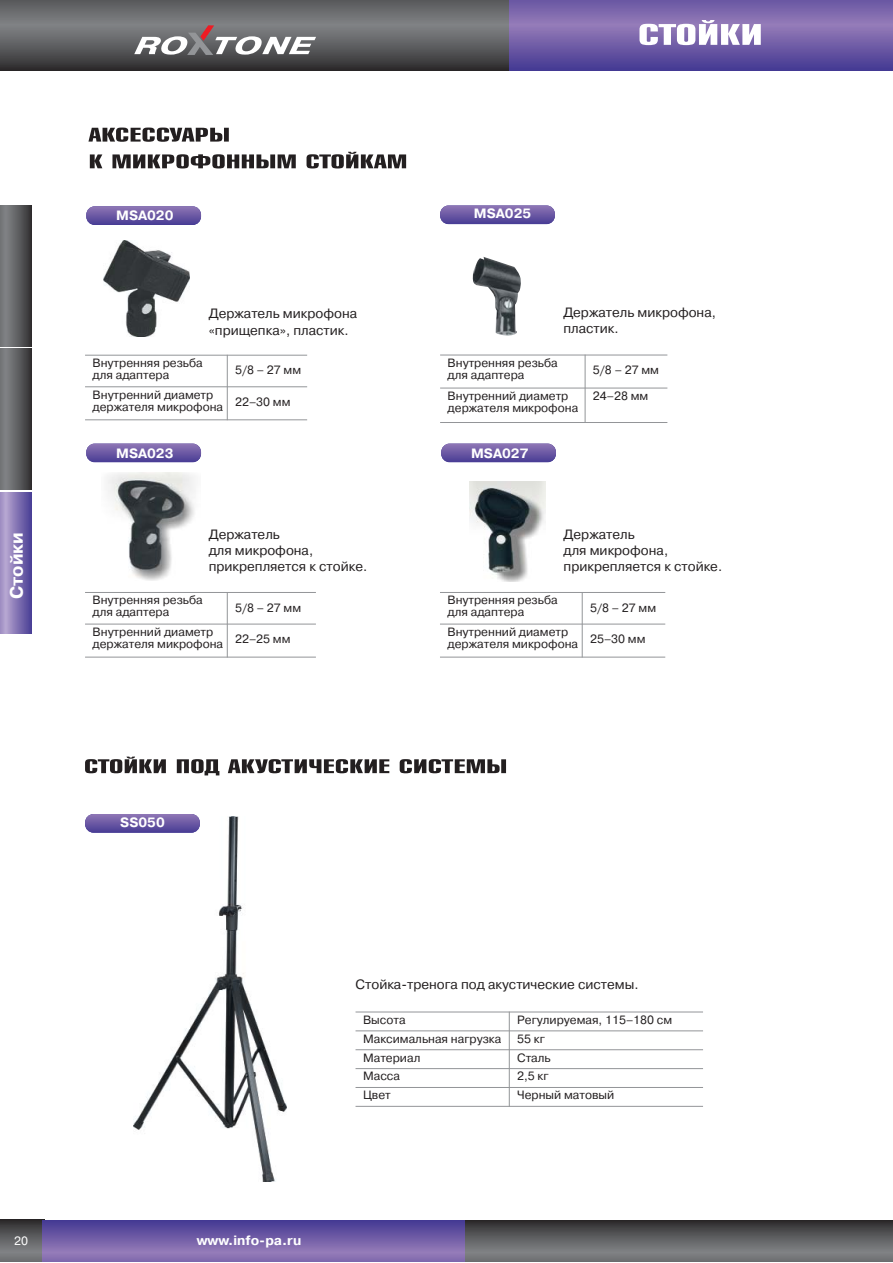
<style>
.page{position:relative;width:893px;height:1263px;background:#fff}
.page>*{position:absolute;margin:0;border:0;box-sizing:border-box;transform-origin:0 0}
.t1{font:700 18px "Pragmatica C";color:#fff}
.t2{font:13.5px/16.2px "Pragmatica C";color:#231f20}
.t3{font:700 13.5px "Pragmatica C";color:#fff}
.t4{font:12px/12px "Pragmatica C";color:#231f20}
.t5{font:12px "Pragmatica C";color:#fff}
</style>
<div class="page">
<svg style="left:0;top:0;width:509px;height:71px;background:#5d5d60"></svg>
<svg style="left:509px;top:0;width:383px;height:71px;background:#6f5ca6"></svg>
<svg style="left:134px;top:25px;width:182px;height:30px"></svg>
<svg style="left:85px;top:757px;width:421px;height:18px"></svg>
<svg style="left:465px;top:1220px;width:427px;height:42px;background:#5e5f61"></svg>
<svg style="left:0;top:1220px;width:43px;height:42px;background:#5f5f63"></svg>
<svg style="left:43px;top:1220px;width:422px;height:42px;background:#725ea7"></svg>
<svg style="left:0;top:492px;width:32px;height:141px;background:#8576b5"></svg>
<svg style="left:0;top:349px;width:32px;height:141px;background:#5f6062"></svg>
<svg style="left:0;top:205px;width:32px;height:141px;background:#5f6062"></svg>
<svg style="left:639px;top:20px;width:122px;height:25px"></svg>
<img style="left:133px;top:817px;width:153px;height:365px">
<hr style="left:509px;top:1012px;width:1px;height:95px;background:#939598">
<hr style="left:355px;top:1012px;width:348px;height:1px;background:#939598">
<hr style="left:355px;top:1031px;width:348px;height:1px;background:#939598">
<hr style="left:355px;top:1049px;width:348px;height:1px;background:#939598">
<hr style="left:355px;top:1068px;width:348px;height:1px;background:#939598">
<hr style="left:355px;top:1087px;width:348px;height:1px;background:#939598">
<hr style="left:355px;top:1106px;width:348px;height:1px;background:#939598">
<svg style="left:85px;top:814px;width:115px;height:19px;background:#6b59a4"></svg>
<svg style="left:86px;top:206px;width:115px;height:19px;background:#6b59a4"></svg>
<img style="left:104px;top:240px;width:86px;height:97px">
<hr style="left:227px;top:355px;width:1px;height:65px;background:#939598">
<hr style="left:85px;top:355px;width:222px;height:1px;background:#939598">
<hr style="left:85px;top:386px;width:222px;height:1px;background:#939598">
<hr style="left:85px;top:419px;width:222px;height:1px;background:#939598">
<svg style="left:86px;top:444px;width:115px;height:18px;background:#6b58a4"></svg>
<img style="left:107px;top:472px;width:88px;height:109px">
<hr style="left:227px;top:592px;width:1px;height:65px;background:#939598">
<hr style="left:85px;top:592px;width:231px;height:1px;background:#939598">
<hr style="left:85px;top:624px;width:231px;height:1px;background:#939598">
<hr style="left:85px;top:657px;width:231px;height:1px;background:#939598">
<svg style="left:441px;top:444px;width:115px;height:18px;background:#6b58a4"></svg>
<img style="left:469px;top:481px;width:76px;height:100px">
<hr style="left:582px;top:592px;width:1px;height:65px;background:#939598">
<hr style="left:440px;top:592px;width:225px;height:1px;background:#939598">
<hr style="left:440px;top:624px;width:225px;height:1px;background:#939598">
<hr style="left:440px;top:657px;width:225px;height:1px;background:#939598">
<svg style="left:440px;top:205px;width:115px;height:19px;background:#6d5aa5"></svg>
<img style="left:472px;top:257px;width:49px;height:79px">
<hr style="left:585px;top:355px;width:1px;height:68px;background:#939598">
<hr style="left:440px;top:355px;width:227px;height:1px;background:#939598">
<hr style="left:440px;top:388px;width:227px;height:1px;background:#939598">
<hr style="left:440px;top:422px;width:227px;height:1px;background:#939598">
<svg style="left:88px;top:128px;width:141px;height:14px"></svg>
<svg style="left:90px;top:152px;width:316px;height:16px"></svg>
<h1 class="t1" style="left:10px;top:599px;width:68px;rotate:-90deg">Стойки</h1>
<p class="t3" style="left:116px;top:211px;width:59px">MSA020</p>
<p class="t3" style="left:474px;top:209px;width:59px">MSA025</p>
<p class="t2" style="left:209px;top:307px;width:150px">Держатель микрофона «прищепка», пластик.</p>
<p class="t2" style="left:563px;top:305px;width:154px">Держатель микрофона, пластик.</p>
<p class="t4" style="left:93px;top:358px;width:112px">Внутренняя резьба для адаптера</p>
<p class="t4" style="left:235px;top:365px;width:68px">5/8 – 27 мм</p>
<p class="t4" style="left:93px;top:390px;width:199px">Внутренний диаметр<br>держателя микрофона 22–30 мм</p>
<p class="t4" style="left:448px;top:358px;width:112px">Внутренняя резьба для адаптера</p>
<p class="t4" style="left:593px;top:365px;width:68px">5/8 – 27 мм</p>
<p class="t4" style="left:448px;top:391px;width:132px">Внутренний диаметр держателя микрофона</p>
<p class="t4" style="left:593px;top:391px;width:57px">24–28 мм</p>
<p class="t3" style="left:116px;top:448px;width:59px">MSA023</p>
<p class="t3" style="left:471px;top:448px;width:59px">MSA027</p>
<p class="t2" style="left:209px;top:527px;width:160px">Держатель<br>для микрофона, прикрепляется к стойке.</p>
<p class="t2" style="left:564px;top:527px;width:160px">Держатель<br>для микрофона, прикрепляется к стойке.</p>
<p class="t4" style="left:93px;top:595px;width:112px">Внутренняя резьба для адаптера</p>
<p class="t4" style="left:235px;top:603px;width:68px">5/8 – 27 мм</p>
<p class="t4" style="left:93px;top:627px;width:199px">Внутренний диаметр<br>держателя микрофона 22–25 мм</p>
<p class="t4" style="left:447px;top:595px;width:112px">Внутренняя резьба для адаптера</p>
<p class="t4" style="left:590px;top:603px;width:68px">5/8 – 27 мм</p>
<p class="t4" style="left:447px;top:627px;width:199px">Внутренний диаметр<br>держателя микрофона 25–30 мм</p>
<p class="t3" style="left:120px;top:818px;width:46px">SS050</p>
<p class="t2" style="left:355px;top:977px;width:284px">Стойка-тренога под акустические системы.</p>
<p class="t4" style="left:363px;top:1015px;width:44px">Высота</p>
<p class="t4" style="left:517px;top:1015px;width:157px">Регулируемая, 115–180 см</p>
<p class="t4" style="left:363px;top:1034px;width:140px">Максимальная нагрузка</p>
<p class="t4" style="left:517px;top:1034px;width:29px">55 кг</p>
<p class="t4" style="left:363px;top:1052px;width:59px">Материал</p>
<p class="t4" style="left:517px;top:1052px;width:35px">Сталь</p>
<p class="t4" style="left:363px;top:1071px;width:39px">Масса</p>
<p class="t4" style="left:517px;top:1071px;width:33px">2,5 кг</p>
<p class="t4" style="left:363px;top:1090px;width:29px">Цвет</p>
<p class="t4" style="left:517px;top:1090px;width:99px">Черный матовый</p>
<p class="t5" style="left:14px;top:1237px;width:15px">20</p>
<p class="t3" style="left:197px;top:1235px;width:106px">www.info-pa.ru</p>
</div>
